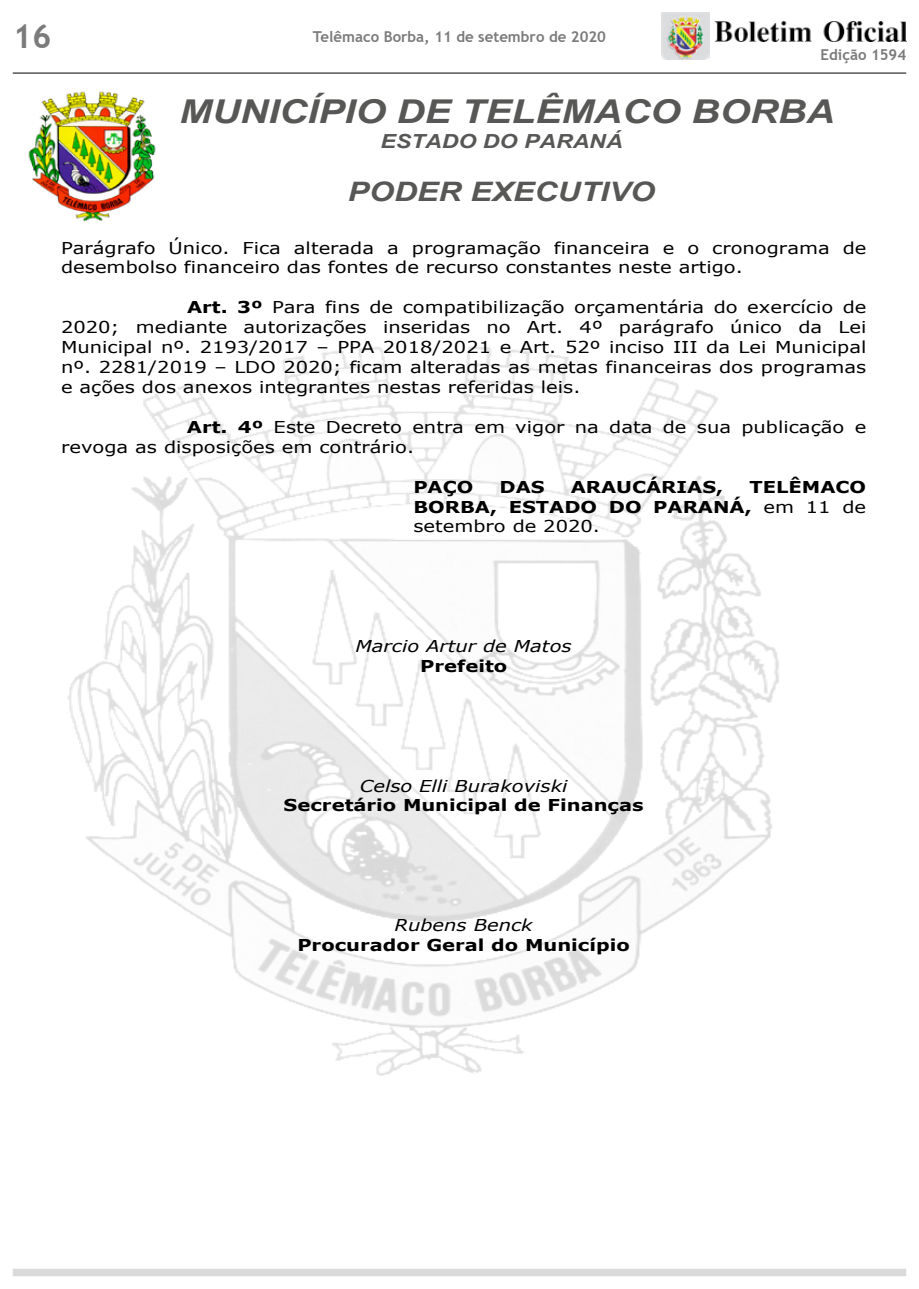
<style>
.page{position:relative;width:919px;height:1289px;background:#fff}
.page>*{position:absolute;margin:0;border:0;box-sizing:border-box;transform-origin:0 0}
.t1{font:700 33px "Trebuchet MS";color:#7c7b7b}
.t2{font:italic 700 32.85px "Arial";color:#575756;scale:1.19 1}
.t3{font:italic 700 26.85px "Arial";color:#575756;scale:1.19 1}
.t4{font:italic 700 19.35px "Arial";color:#575756;scale:1.19 1}
.t5{font:16.35px/20px "Verdana";color:#000;scale:1.19 1}
.t6{font:700 16.35px/20px "Verdana";color:#000;text-align:justify;scale:1.19 1}
.t7{font:italic 16.35px "Verdana";color:#000;scale:1.19 1}
.t8{font:700 15px "Trebuchet MS";color:#7c7b7b}
.s1{font-weight:700}
.s2{font-weight:400}
</style>
<div class="page">
<img style="left:662px;top:13px;width:47px;height:47px">
<img style="left:714px;top:21px;width:192px;height:21px">
<hr style="left:13px;top:73px;width:893px;height:1px;background:#000">
<img style="left:28px;top:91px;width:128px;height:131px">
<img style="left:68px;top:347px;width:711px;height:729px">
<div style="left:13px;top:1268px;width:893px;height:8px;background:#dadada"></div>
<h1 class="t1" style="left:13px;top:16px;width:40px">16</h1>
<p class="t8" style="left:313px;top:27px;width:294px">Telêmaco Borba, 11 de setembro de 2020</p>
<p class="t8" style="left:820px;top:45px;width:87px">Edição 1594</p>
<h2 class="t2" style="left:179px;top:89px;width:552px">MUNICÍPIO DE TELÊMACO BORBA</h2>
<p class="t4" style="left:380px;top:128px;width:205px">ESTADO DO PARANÁ</p>
<h3 class="t3" style="left:348px;top:173px;width:259px">PODER EXECUTIVO</h3>
<p class="t5" style="left:61px;top:237px;width:678px">Parágrafo Único. Fica alterada a programação financeira e o cronograma de desembolso financeiro das fontes de recurso constantes neste artigo.</p>
<p class="t5" style="left:61px;top:297px;width:678px;text-align:justify;text-indent:126px"><span class="s1">Art. 3º</span> Para fins de compatibilização orçamentária do exercício de 2020; mediante autorizações inseridas no Art. 4º parágrafo único da Lei Municipal nº. 2193/2017 – PPA 2018/2021 e Art. 52º inciso III da Lei Municipal nº. 2281/2019 – LDO 2020; ficam alteradas as metas financeiras dos programas e ações dos anexos integrantes nestas referidas leis.</p>
<p class="t5" style="left:61px;top:417px;width:678px;text-indent:126px"><span class="s1">Art. 4º</span> Este Decreto entra em vigor na data de sua publicação e revoga as disposições em contrário.</p>
<p class="t6" style="left:413px;top:476px;width:52px">PAÇO</p>
<p class="t6" style="left:499px;top:476px;width:40px">DAS</p>
<p class="t6" style="left:570px;top:476px;width:130px">ARAUCÁRIAS,</p>
<p class="t6" style="left:413px;top:476px;width:382px;text-indent:336px">TELÊMACO BORBA, ESTADO DO PARANÁ, <span class="s2">em 11 de setembro de 2020.</span></p>
<p class="t7" style="left:355px;top:635px;width:183px">Marcio Artur de Matos</p>
<p class="t6" style="left:420px;top:655px;width:75px">Prefeito</p>
<p class="t7" style="left:360px;top:774px;width:176px">Celso Elli Burakoviski</p>
<p class="t6" style="left:283px;top:795px;width:304px">Secretário Municipal de Finanças</p>
<p class="t7" style="left:394px;top:913px;width:117px">Rubens Benck</p>
<p class="t6" style="left:297px;top:934px;width:281px">Procurador Geral do Município</p>
</div>
